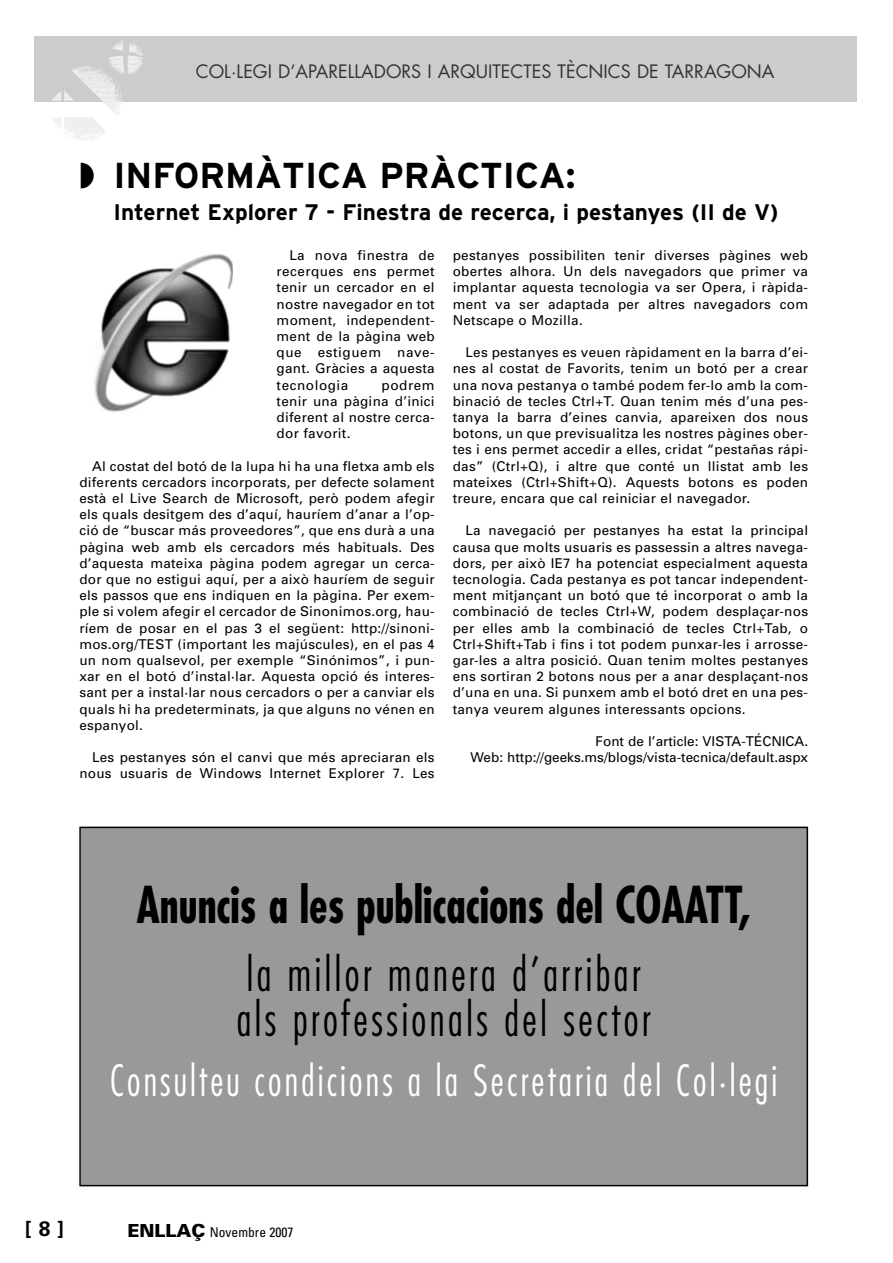
<style>
.page{position:relative;width:893px;height:1263px;background:#fff}
.page>*{position:absolute;margin:0;border:0;box-sizing:border-box;transform-origin:0 0}
.t1{font:700 condensed 49.5px "Futura";color:#000;scale:.9 1}
.t2{font:300 condensed 46.5px/45px "Futura";letter-spacing:.085em;color:#000;scale:.9 1}
.t3{font:300 condensed 42px "Futura";letter-spacing:.085em;color:#fff;scale:.9 1}
.t4{font:700 36px "Interstate";color:#000}
.t5{font:700 22.5px "Interstate";color:#000}
.t6{font:700 21px "Univers";color:#000}
.t7{font:18px "Futura";color:#333}
.t8{font:13.5px/16.2px "Univers";letter-spacing:.02em;color:#000;text-align:justify}
.t9{font:13.5px/16.2px "Univers";color:#000;text-align:right}
.t10{font:condensed 13.5px "Univers";color:#000}
.s1{font-weight:900;font-stretch:normal;font-size:18px}
</style>
<div class="page">
<div style="left:34px;top:37px;width:822px;height:65px;background:#ccc"></div>
<svg style="left:52px;top:41px;width:91px;height:99px"></svg>
<img style="left:94px;top:254px;width:139px;height:158px">
<div style="left:81px;top:828px;width:725px;height:357px;background:#999"></div>
<div style="left:79px;top:827px;width:729px;height:359px;border:2px solid #000"></div>
<h3 class="t7" style="left:196px;top:63px;width:580px">COL·LEGI D’APARELLADORS I ARQUITECTES TÈCNICS DE TARRAGONA</h3>
<h3 class="t4" style="left:79px;top:163px;width:497px">◗ INFORMÀTICA PRÀCTICA:</h3>
<h3 class="t5" style="left:113px;top:204px;width:666px">Internet Explorer 7 - Finestra de recerca, i pestanyes (II de V)</h3>
<p class="t8" style="left:276px;top:248px;width:159px;text-indent:13px">La nova finestra de recerques ens permet tenir un cercador en el nostre navegador en tot moment, independent&shy;ment de la pàgina web que estiguem nave&shy;gant. Gràcies a aquesta tecnologia</p>
<p class="t8" style="left:452px;top:248px;width:357px">pestanyes possibiliten tenir diverses pàgines web obertes alhora. Un dels navegadors que primer va implantar aquesta tecnologia va ser Opera, i ràpida&shy;ment va ser adaptada per altres navegadors com Netscape o Mozilla.</p>
<p class="t8" style="left:452px;top:345px;width:357px;text-indent:13px">Les pestanyes es veuen ràpidament en la barra d’ei&shy;nes al costat de Favorits, tenim un botó per a crear una nova pestanya o també podem fer-lo amb la com&shy;binació de tecles Ctrl+T. Quan tenim més d’una pes&shy;tanya la barra d’eines canvia, apareixen dos nous botons, un que previsualitza les nostres pàgines ober&shy;tes i ens permet accedir a elles, cridat “pestañas rápi&shy;das” (Ctrl+Q), i altre que conté un llistat amb les mateixes (Ctrl+Shift+Q). Aquests botons es poden treure, encara que cal reiniciar el navegador.</p>
<p class="t8" style="left:452px;top:524px;width:357px;text-indent:13px">La navegació per pestanyes ha estat la principal causa que molts usuaris es passessin a altres navega&shy;dors, per això IE7 ha potenciat especialment aquesta tecnologia. Cada pestanya es pot tancar independent&shy;ment mitjançant un botó que té incorporat o amb la combinació de tecles Ctrl+W, podem desplaçar-nos per elles amb la combinació de tecles Ctrl+Tab, o Ctrl+Shift+Tab i fins i tot podem punxar-les i arrosse&shy;gar-les a altra posició. Quan tenim moltes pestanyes ens sortiran 2 botons nous per a anar desplaçant-nos d’una en una. Si punxem amb el botó dret en una pes&shy;tanya veurem algunes interessants opcions.</p>
<p class="t9" style="left:470px;top:734px;width:339px">Font de l’article: VISTA-TÉCNICA.<br>Web: http://geeks.ms/blogs/vista-tecnica/default.aspx</p>
<p class="t8" style="left:276px;top:378px;width:159px;text-indent:105px">podrem tenir una pàgina d’inici diferent al nostre cerca&shy;dor favorit.</p>
<p class="t8" style="left:79px;top:459px;width:357px;text-indent:13px">Al costat del botó de la lupa hi ha una fletxa amb els diferents cercadors incorporats, per defecte solament està el Live Search de Microsoft, però podem afegir els quals desitgem des d’aquí, hauríem d’anar a l’op&shy;ció de “buscar más proveedores”, que ens durà a una pàgina web amb els cercadors més habituals. Des d’aquesta mateixa pàgina podem agregar un cerca&shy;dor que no estigui aquí, per a això hauríem de seguir els passos que ens indiquen en la pàgina. Per exem&shy;ple si volem afegir el cercador de Sinonimos.org, hau&shy;ríem de posar en el pas 3 el següent: http://sinoni&shy;mos.org/TEST (important les majúscules), en el pas 4 un nom qualsevol, per exemple “Sinónimos”, i pun&shy;xar en el botó d’instal·lar. Aquesta opció és interes&shy;sant per a instal·lar nous cercadors o per a canviar els quals hi ha predeterminats, ja que alguns no vénen en espanyol.</p>
<p class="t8" style="left:79px;top:750px;width:357px;text-align:right">Les pestanyes són el canvi que més apreciaran els nous usuaris de Windows Internet Explorer 7. Les</p>
<h1 class="t1" style="left:136px;top:883px;width:684px">Anuncis a les publicacions del COAATT,</h1>
<h2 class="t2" style="left:237px;top:954px;width:461px">la millor manera d’arribar als professionals del sector</h2>
<h3 class="t3" style="left:110px;top:1062px;width:742px">Consulteu condicions a la Secretaria del Col·legi</h3>
<h3 class="t6" style="left:25px;top:1221px;width:40px">[ 8 ]</h3>
<p class="t10" style="left:127px;top:1228px;width:167px"><span class="s1">ENLLAÇ</span> Novembre 2007</p>
</div>
